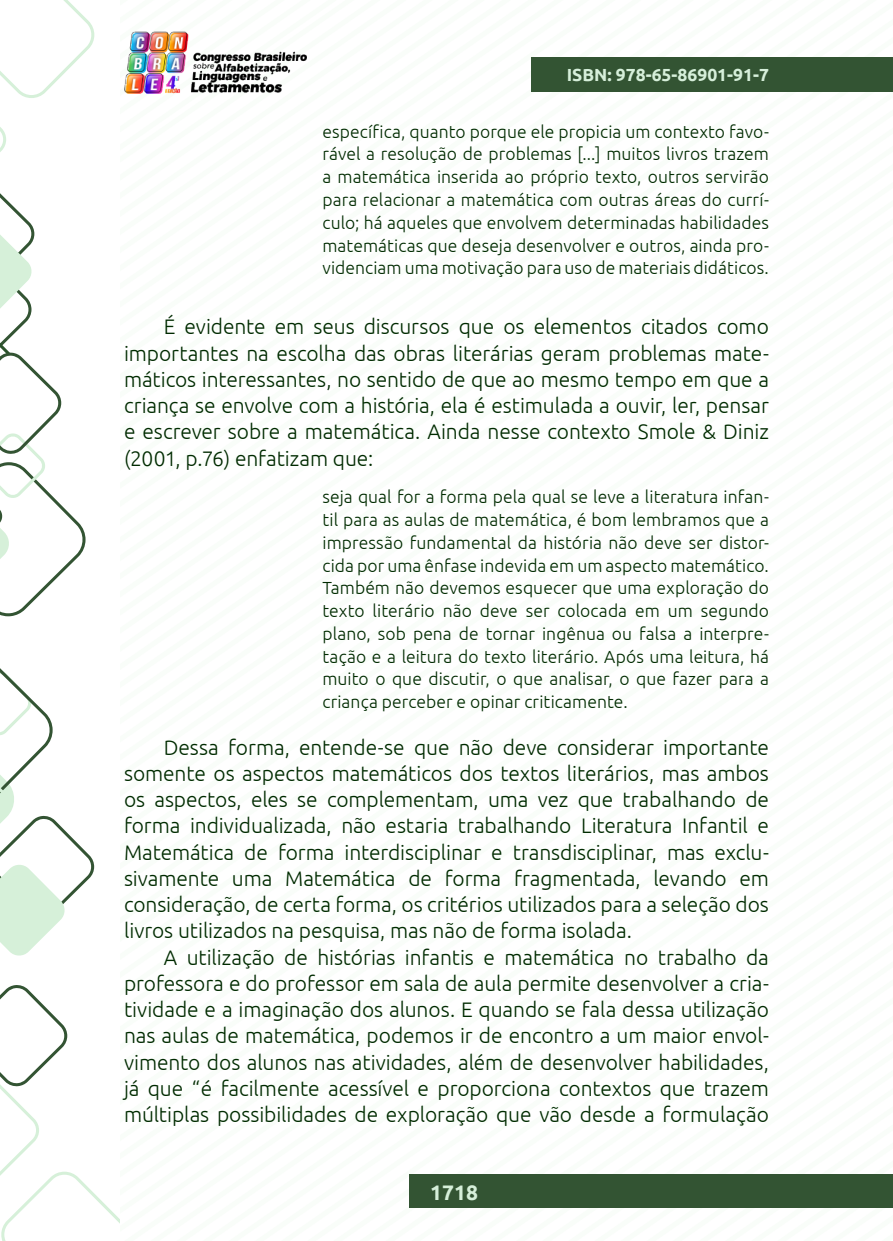
<style>
.page{position:relative;width:893px;height:1241px;background:#fff}
.page>*{position:absolute;margin:0;border:0;box-sizing:border-box;transform-origin:0 0}
._8_CORPO{font:300 21px/26.2px "Ubuntu";color:#002b00;text-align:justify}
.t1{font:700 21px "Ubuntu";color:#d6efda}
._12_CITACAO{font:300 17.5px/22.8px "Ubuntu";letter-spacing:.005em;color:#002b00;text-align:justify}
.t2{font:700 17.5px "Ubuntu";color:#d6efda}
</style>
<div class="page">
<img style="left:124px;top:31px;width:182px;height:62px">
<div style="left:532px;top:57px;width:361px;height:35px;background:#335433"></div>
<div style="left:410px;top:1174px;width:483px;height:33px;background:#335433"></div>
<svg style="left:0;top:985px;width:119px;height:255px"></svg>
<svg style="left:0;top:0;width:94px;height:616px"></svg>
<svg style="left:0;top:668px;width:94px;height:288px"></svg>
<p class="t2" style="left:567px;top:64px;width:204px">ISBN: 978-65-86901-91-7</p>
<p class="_12_CITACAO" style="left:322px;top:120px;width:448px">específica, quanto porque ele propicia um contexto favo&shy;rável a resolução de problemas [...] muitos livros trazem a matemática inserida ao próprio texto, outros servirão para relacionar a matemática com outras áreas do currí&shy;culo; há aqueles que envolvem determinadas habilidades matemáticas que deseja desenvolver e outros, ainda pro&shy;videnciam uma motivação para uso de materiais didáticos.</p>
<p class="_8_CORPO" style="left:124px;top:313px;width:646px;text-indent:40px">É evidente em seus discursos que os elementos citados como importantes na escolha das obras literárias geram problemas mate&shy;máticos interessantes, no sentido de que ao mesmo tempo em que a criança se envolve com a história, ela é estimulada a ouvir, ler, pensar e escrever sobre a matemática. Ainda nesse contexto Smole &amp; Diniz (2001, p.76) enfatizam que:</p>
<p class="_12_CITACAO" style="left:322px;top:485px;width:448px">seja qual for a forma pela qual se leve a literatura infan&shy;til para as aulas de matemática, é bom lembramos que a impressão fundamental da história não deve ser distor&shy;cida por uma ênfase indevida em um aspecto matemático.<br>Também não devemos esquecer que uma exploração do texto literário não deve ser colocada em um segundo plano, sob pena de tornar ingênua ou falsa a interpre&shy;tação e a leitura do texto literário. Após uma leitura, há muito o que discutir, o que analisar, o que fazer para a criança perceber e opinar criticamente.</p>
<p class="_8_CORPO" style="left:124px;top:733px;width:646px;text-indent:40px">Dessa forma, entende-se que não deve considerar importante somente os aspectos matemáticos dos textos literários, mas ambos os aspectos, eles se complementam, uma vez que trabalhando de forma individualizada, não estaria trabalhando Literatura Infantil e Matemática de forma interdisciplinar e transdisciplinar, mas exclu&shy;sivamente uma Matemática de forma fragmentada, levando em consideração, de certa forma, os critérios utilizados para a seleção dos livros utilizados na pesquisa, mas não de forma isolada.</p>
<p class="_8_CORPO" style="left:124px;top:943px;width:646px;text-indent:40px">A utilização de histórias infantis e matemática no trabalho da professora e do professor em sala de aula permite desenvolver a cria&shy;tividade e a imaginação dos alunos. E quando se fala dessa utilização nas aulas de matemática, podemos ir de encontro a um maior envol&shy;vimento dos alunos nas atividades, além de desenvolver habilidades, já que “é facilmente acessível e proporciona contextos que trazem múltiplas possibilidades de exploração que vão desde a formulação</p>
<p class="t1" style="left:430px;top:1178px;width:49px">1718</p>
</div>
